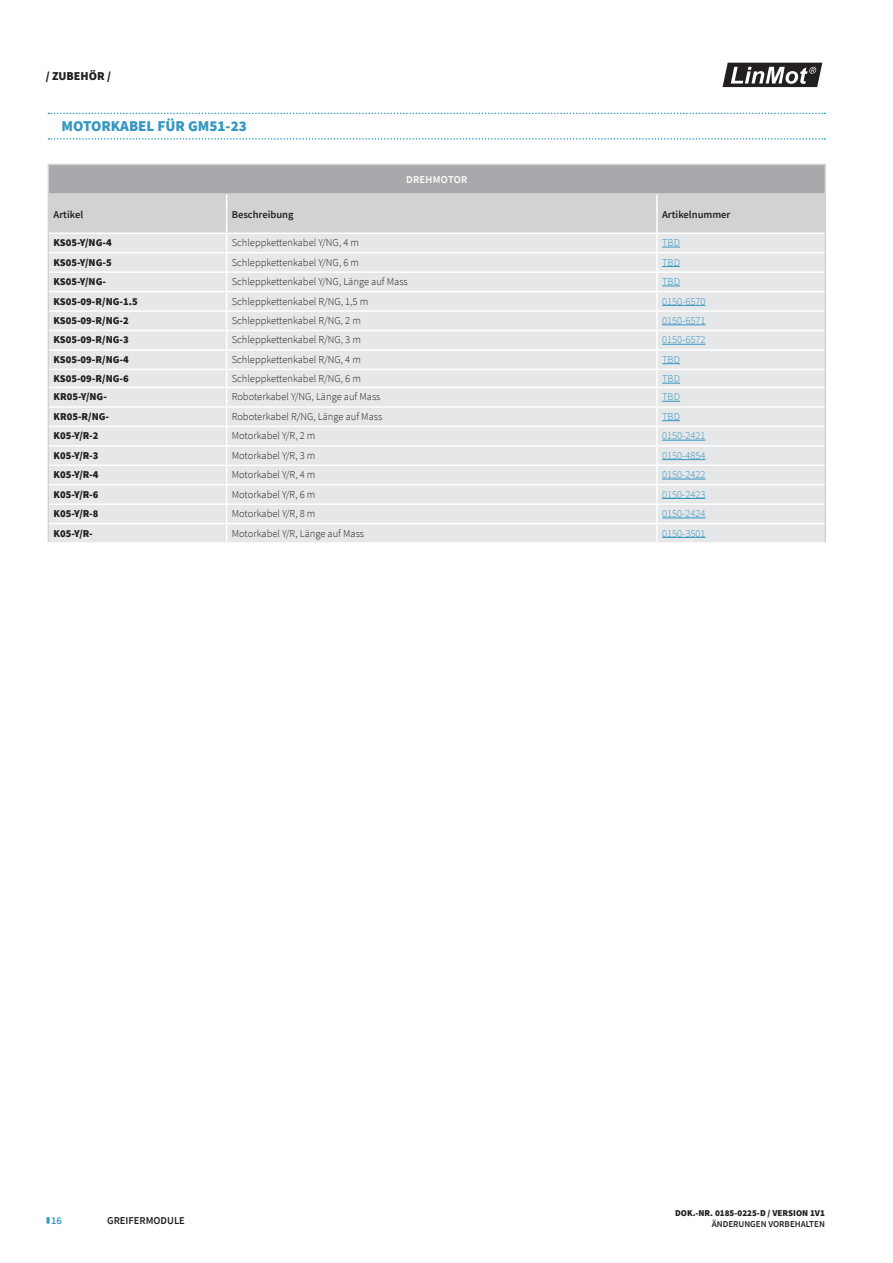
<style>
.page{position:relative;width:893px;height:1263px;background:#fff}
.page>*{position:absolute;margin:0;border:0;box-sizing:border-box;transform-origin:0 0}
.t1{font:900 15px "Source Sans Pro";color:#3697c0}
.t2{font:900 12px "Source Sans Pro";color:#231f20}
.t3{font:300 10.5px "Source Sans Pro";color:#231f20}
.t4{font:900 10.5px "Source Sans Pro";color:#231f20}
.t5{font:300 10.5px "Source Sans Pro";color:#3697c0}
.t6{font:600 10.5px "Source Sans Pro";color:#231f20}
.t7{font:600 10.5px "Source Sans Pro";letter-spacing:.03em;color:#fff}
.t8{font:600 10.5px "Source Sans Pro";color:#3697c0}
.t9{font:900 9px "Source Sans Pro";color:#231f20}
.t10{font:600 9px "Source Sans Pro";color:#231f20}
</style>
<div class="page">
<svg style="left:722px;top:62px;width:101px;height:26px"></svg>
<svg style="left:47px;top:1217px;width:3px;height:7px"></svg>
<svg style="left:48px;top:113px;width:777px;height:1px"></svg>
<svg style="left:48px;top:138px;width:777px;height:2px"></svg>
<hr style="left:48px;top:164px;width:179px;height:1px;background:#d1d2d4">
<hr style="left:227px;top:164px;width:430px;height:1px;background:#d1d2d4">
<hr style="left:657px;top:164px;width:169px;height:1px;background:#d1d2d4">
<svg style="left:48px;top:165px;width:778px;height:377px;background:#e0e1e3"></svg>
<hr style="left:662px;top:440px;width:43px;height:1px;background:#3697c0">
<hr style="left:662px;top:459px;width:43px;height:1px;background:#3697c0">
<hr style="left:662px;top:479px;width:43px;height:1px;background:#3697c0">
<hr style="left:662px;top:498px;width:43px;height:1px;background:#3697c0">
<hr style="left:662px;top:518px;width:43px;height:1px;background:#3697c0">
<hr style="left:662px;top:537px;width:43px;height:1px;background:#3697c0">
<p class="t2" style="left:46px;top:67px;width:67px">/ ZUBEHÖR /</p>
<p class="t1" style="left:62px;top:116px;width:187px">MOTORKABEL FÜR GM51-23</p>
<p class="t2" style="left:52px;top:67px;width:115px">TECHNISCHE DATEN /</p>
<p class="t7" style="left:406px;top:173px;width:63px">DREHMOTOR</p>
<p class="t6" style="left:53px;top:207px;width:31px">Artikel</p>
<p class="t6" style="left:232px;top:207px;width:63px">Beschreibung</p>
<p class="t6" style="left:662px;top:207px;width:70px">Artikelnummer</p>
<p class="t4" style="left:53px;top:235px;width:60px">KS05-Y/NG-4</p>
<p class="t3" style="left:232px;top:236px;width:129px">Schleppkettenkabel Y/NG, 4 m</p>
<p class="t5" style="left:662px;top:236px;width:19px">TBD</p>
<p class="t4" style="left:53px;top:255px;width:60px">KS05-Y/NG-5</p>
<p class="t3" style="left:232px;top:256px;width:129px">Schleppkettenkabel Y/NG, 6 m</p>
<p class="t5" style="left:662px;top:256px;width:19px">TBD</p>
<p class="t4" style="left:53px;top:274px;width:54px">KS05-Y/NG-</p>
<p class="t3" style="left:232px;top:275px;width:178px">Schleppkettenkabel Y/NG, Länge auf Mass</p>
<p class="t5" style="left:662px;top:275px;width:19px">TBD</p>
<p class="t4" style="left:53px;top:294px;width:86px">KS05-09-R/NG-1.5</p>
<p class="t3" style="left:232px;top:295px;width:138px">Schleppkettenkabel R/NG, 1,5 m</p>
<p class="t5" style="left:662px;top:295px;width:45px">0150-6570</p>
<p class="t4" style="left:53px;top:313px;width:77px">KS05-09-R/NG-2</p>
<p class="t3" style="left:232px;top:314px;width:131px">Schleppkettenkabel R/NG, 2 m</p>
<p class="t5" style="left:662px;top:314px;width:45px">0150-6571</p>
<p class="t4" style="left:53px;top:333px;width:77px">KS05-09-R/NG-3</p>
<p class="t3" style="left:232px;top:334px;width:131px">Schleppkettenkabel R/NG, 3 m</p>
<p class="t5" style="left:662px;top:334px;width:45px">0150-6572</p>
<p class="t4" style="left:53px;top:352px;width:77px">KS05-09-R/NG-4</p>
<p class="t3" style="left:232px;top:353px;width:131px">Schleppkettenkabel R/NG, 4 m</p>
<p class="t5" style="left:662px;top:353px;width:19px">TBD</p>
<p class="t4" style="left:53px;top:372px;width:77px">KS05-09-R/NG-6</p>
<p class="t3" style="left:232px;top:372px;width:131px">Schleppkettenkabel R/NG, 6 m</p>
<p class="t5" style="left:662px;top:372px;width:19px">TBD</p>
<p class="t4" style="left:53px;top:390px;width:55px">KR05-Y/NG-</p>
<p class="t3" style="left:232px;top:390px;width:150px">Roboterkabel Y/NG, Länge auf Mass</p>
<p class="t5" style="left:662px;top:390px;width:19px">TBD</p>
<p class="t4" style="left:53px;top:409px;width:57px">KR05-R/NG-</p>
<p class="t3" style="left:232px;top:410px;width:152px">Roboterkabel R/NG, Länge auf Mass</p>
<p class="t5" style="left:662px;top:410px;width:19px">TBD</p>
<p class="t4" style="left:53px;top:429px;width:47px">K05-Y/R-2</p>
<p class="t3" style="left:232px;top:429px;width:85px">Motorkabel Y/R, 2 m</p>
<p class="t5" style="left:662px;top:429px;width:45px">0150-2421</p>
<p class="t4" style="left:53px;top:448px;width:47px">K05-Y/R-3</p>
<p class="t3" style="left:232px;top:449px;width:85px">Motorkabel Y/R, 3 m</p>
<p class="t5" style="left:662px;top:449px;width:45px">0150-4854</p>
<p class="t4" style="left:53px;top:467px;width:47px">K05-Y/R-4</p>
<p class="t3" style="left:232px;top:468px;width:85px">Motorkabel Y/R, 4 m</p>
<p class="t5" style="left:662px;top:468px;width:45px">0150-2422</p>
<p class="t4" style="left:53px;top:487px;width:47px">K05-Y/R-6</p>
<p class="t3" style="left:232px;top:488px;width:85px">Motorkabel Y/R, 6 m</p>
<p class="t5" style="left:662px;top:488px;width:45px">0150-2423</p>
<p class="t4" style="left:53px;top:506px;width:47px">K05-Y/R-8</p>
<p class="t3" style="left:232px;top:507px;width:85px">Motorkabel Y/R, 8 m</p>
<p class="t5" style="left:662px;top:507px;width:45px">0150-2424</p>
<p class="t4" style="left:53px;top:526px;width:41px">K05-Y/R-</p>
<p class="t3" style="left:232px;top:527px;width:134px">Motorkabel Y/R, Länge auf Mass</p>
<p class="t5" style="left:662px;top:527px;width:45px">0150-3501</p>
<p class="t8" style="left:51px;top:1214px;width:12px">16</p>
<p class="t6" style="left:107px;top:1214px;width:79px">GREIFERMODULE</p>
<p class="t9" style="left:675px;top:1206px;width:151px">DOK.-NR. 0185-0225-D / VERSION 1V1</p>
<p class="t10" style="left:712px;top:1217px;width:115px">ÄNDERUNGEN VORBEHALTEN</p>
</div>
